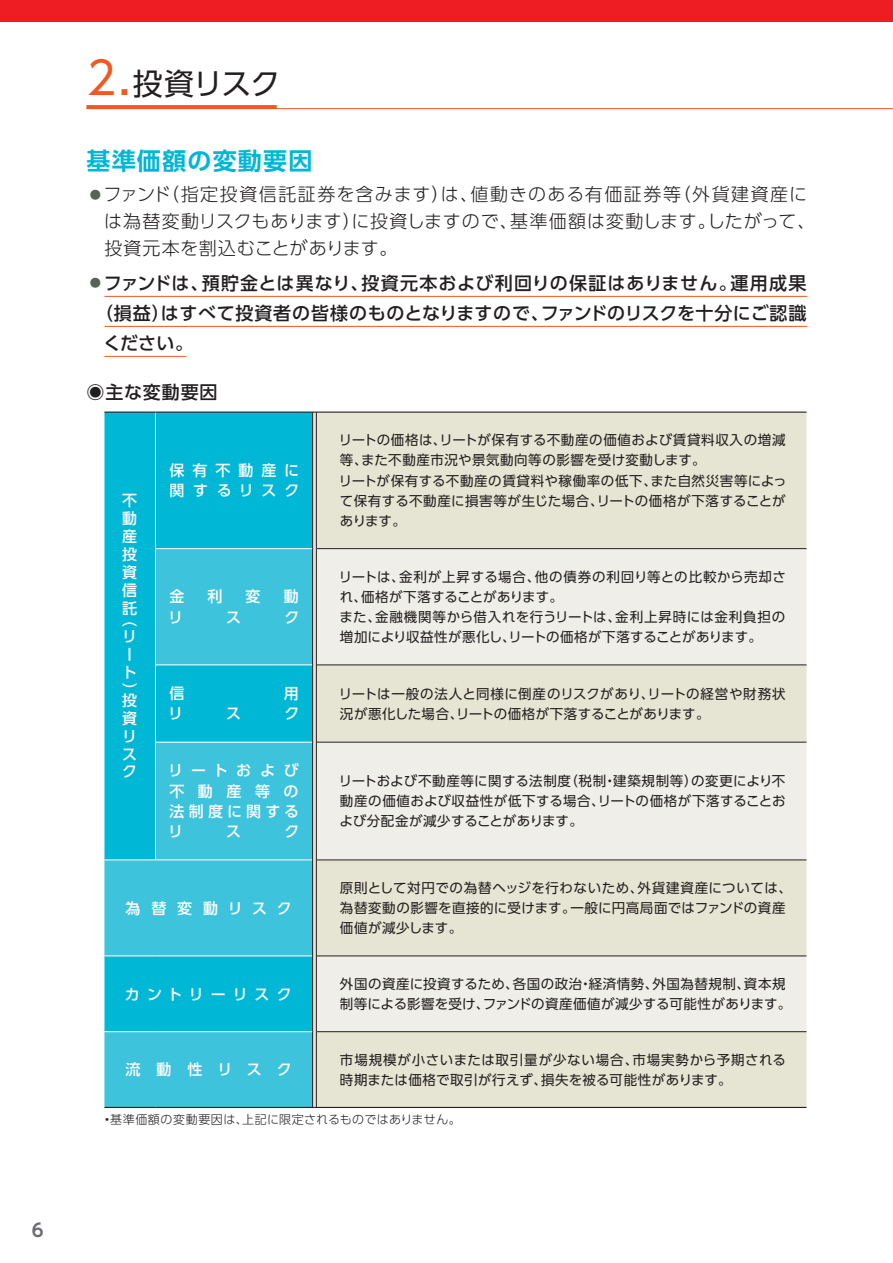
<style>
.page{position:relative;width:893px;height:1263px;background:#fff}
.page>*{position:absolute;margin:0;border:0;box-sizing:border-box;transform-origin:0 0}
.t1{font:30px "UD Shin Go Pro";letter-spacing:-.035em;color:#231f20}
.t2{font:700 24px "UD Shin Go Pro De";letter-spacing:.05em;color:#00b7d6}
.t3{font:300 18px/27px "UD Shin Go Pro";letter-spacing:.055em;color:#231f20}
.t4{font:500 18px "UD Shin Go Pro";letter-spacing:.04em;color:#231f20}
.t5{font:500 18px "UD Shin Go Pro";letter-spacing:.06em;color:#231f20}
.t6{font:700 18px "UD Shin Go Pro De";color:#6c6d70}
.t7{font:500 15px/18px "UD Shin Go Pro";letter-spacing:.535em;color:#fff}
.t8{font:500 15px "UD Shin Go Pro";letter-spacing:.465em;color:#fff}
.t9{font:500 15px "UD Shin Go Pro";letter-spacing:.69em;color:#fff}
.t10{font:13.5px/20.2px "UD Shin Go Pro";letter-spacing:.04em;color:#231f20}
.t11{font:300 12px "UD Shin Go Pro";letter-spacing:.03em;color:#231f20}
.s1{font-size:45px;color:#f15921}
.s2{font-size:11.25px;color:#5b5f5a}
.s3{font-weight:300;font-size:11.25px;color:#5b5f5a}
.s4{font-weight:500}
</style>
<div class="page">
<div style="left:0;top:0;width:893px;height:21px;background:#ee1d23"></div>
<hr style="left:104px;top:296px;width:703px;height:1px;background:#f15921">
<hr style="left:104px;top:326px;width:703px;height:1px;background:#f15921">
<hr style="left:104px;top:356px;width:82px;height:1px;background:#f15921">
<div style="left:104px;top:413px;width:208px;height:136px;background:#00b7d6"></div>
<div style="left:317px;top:413px;width:489px;height:694px;background:#e6e4d2"></div>
<svg style="left:104px;top:549px;width:208px;height:558px;background:#27bed9"></svg>
<svg style="left:317px;top:549px;width:489px;height:482px;background:#ebe9df"></svg>
<svg style="left:313px;top:413px;width:3px;height:136px"></svg>
<svg style="left:313px;top:549px;width:3px;height:116px"></svg>
<svg style="left:313px;top:665px;width:3px;height:77px"></svg>
<svg style="left:313px;top:742px;width:3px;height:118px"></svg>
<svg style="left:313px;top:860px;width:3px;height:96px"></svg>
<svg style="left:313px;top:956px;width:3px;height:76px"></svg>
<svg style="left:313px;top:1032px;width:3px;height:75px"></svg>
<hr style="left:317px;top:548px;width:489px;height:1px;background:#231f20">
<hr style="left:155px;top:548px;width:157px;height:1px;background:#fff">
<hr style="left:155px;top:664px;width:157px;height:1px;background:#fff">
<hr style="left:155px;top:742px;width:157px;height:1px;background:#fff">
<hr style="left:155px;top:413px;width:1px;height:135px;background:#fff">
<hr style="left:155px;top:549px;width:1px;height:115px;background:#fff">
<hr style="left:155px;top:665px;width:1px;height:77px;background:#fff">
<hr style="left:155px;top:742px;width:1px;height:117px;background:#fff">
<hr style="left:104px;top:955px;width:51px;height:1px;background:#fff">
<hr style="left:155px;top:955px;width:157px;height:1px;background:#fff">
<hr style="left:104px;top:1031px;width:51px;height:1px;background:#fff">
<hr style="left:155px;top:1031px;width:157px;height:1px;background:#fff">
<hr style="left:104px;top:859px;width:51px;height:1px;background:#fff">
<hr style="left:155px;top:859px;width:157px;height:1px;background:#fff">
<hr style="left:317px;top:664px;width:489px;height:1px;background:#231f20">
<hr style="left:317px;top:742px;width:489px;height:1px;background:#231f20">
<hr style="left:317px;top:859px;width:489px;height:1px;background:#231f20">
<hr style="left:317px;top:955px;width:489px;height:1px;background:#231f20">
<hr style="left:317px;top:1031px;width:489px;height:1px;background:#231f20">
<hr style="left:312px;top:413px;width:1px;height:136px;background:#231f20">
<hr style="left:316px;top:413px;width:1px;height:136px;background:#231f20">
<hr style="left:312px;top:549px;width:1px;height:116px;background:#231f20">
<hr style="left:316px;top:549px;width:1px;height:116px;background:#231f20">
<hr style="left:312px;top:665px;width:1px;height:77px;background:#231f20">
<hr style="left:316px;top:665px;width:1px;height:77px;background:#231f20">
<hr style="left:312px;top:742px;width:1px;height:118px;background:#231f20">
<hr style="left:316px;top:742px;width:1px;height:118px;background:#231f20">
<hr style="left:312px;top:860px;width:1px;height:96px;background:#231f20">
<hr style="left:316px;top:860px;width:1px;height:96px;background:#231f20">
<hr style="left:312px;top:956px;width:1px;height:76px;background:#231f20">
<hr style="left:316px;top:956px;width:1px;height:76px;background:#231f20">
<hr style="left:312px;top:1032px;width:1px;height:75px;background:#231f20">
<hr style="left:316px;top:1032px;width:1px;height:75px;background:#231f20">
<hr style="left:104px;top:412px;width:51px;height:1px;background:#231f20">
<hr style="left:155px;top:412px;width:159px;height:1px;background:#231f20">
<hr style="left:314px;top:412px;width:492px;height:1px;background:#231f20">
<hr style="left:104px;top:1107px;width:51px;height:1px;background:#231f20">
<hr style="left:155px;top:1107px;width:159px;height:1px;background:#231f20">
<hr style="left:314px;top:1107px;width:492px;height:1px;background:#231f20">
<hr style="left:86px;top:108px;width:807px;height:1px;background:#f15921">
<svg style="left:86px;top:105px;width:191px;height:4px"></svg>
<h3 class="t6" style="left:32px;top:1215px;width:13px">6</h3>
<h1 class="t1" style="left:86px;top:59px;width:195px"><span class="s1">2.</span>投資リスク</h1>
<h2 class="t2" style="left:86px;top:141px;width:227px">基準価額の変動要因</h2>
<h3 class="t3" style="left:104px;top:180px;width:713px;text-indent:-14px"><span class="s2">●</span> ファンド（指定投資信託証券を含みます）は、値動きのある有価証券等（外貨建資産には為替変動リスクもあります）に投資しますので、基準価額は変動します。したがって、投資元本を割込むことがあります。</h3>
<h3 class="t5" style="left:90px;top:268px;width:718px"><span class="s3">●</span> ファンドは、預貯金とは異なり、投資元本および利回りの保証はありません。運用成果</h3>
<h3 class="t4" style="left:95px;top:298px;width:713px">（損益）はすべて投資者の皆様のものとなりますので、ファンドのリスクを十分にご認識</h3>
<h3 class="t4" style="left:103px;top:328px;width:92px">ください。</h3>
<h3 class="t4" style="left:86px;top:377px;width:133px">◉主な変動要因</h3>
<p class="t7" style="left:122px;top:491px;width:16px;text-align:justify">不動産投資信託</p>
<p class="t7" style="left:122px;top:610px;width:16px">（リート）</p>
<p class="t7" style="left:122px;top:691px;width:16px">投資リスク</p>
<p class="t7" style="left:169px;top:460px;width:132px;line-height:20.2px">保有不動産に関するリスク</p>
<p class="t7" style="left:169px;top:587px;width:16px">金</p>
<p class="t7" style="left:207px;top:587px;width:16px">利</p>
<p class="t7" style="left:246px;top:587px;width:16px">変</p>
<p class="t7" style="left:284px;top:587px;width:16px">動</p>
<p class="t7" style="left:168px;top:607px;width:16px">リ</p>
<p class="t7" style="left:226px;top:607px;width:16px">ス</p>
<p class="t7" style="left:284px;top:607px;width:16px">ク</p>
<p class="t7" style="left:169px;top:684px;width:16px">信</p>
<p class="t7" style="left:284px;top:684px;width:16px">用</p>
<p class="t7" style="left:168px;top:704px;width:16px">リ</p>
<p class="t7" style="left:226px;top:704px;width:16px">ス</p>
<p class="t7" style="left:284px;top:704px;width:16px">ク</p>
<p class="t7" style="left:168px;top:760px;width:133px;line-height:20.2px;text-align:justify">リートおよび不動産等の法制度に関するリ</p>
<p class="t7" style="left:226px;top:822px;width:16px">ス</p>
<p class="t7" style="left:284px;top:822px;width:16px">ク</p>
<p class="t9" style="left:125px;top:896px;width:168px">為替変動リスク</p>
<p class="t10" style="left:339px;top:429px;width:449px">リートの価格は、リートが保有する不動産の価値および賃貸料収入の増減等、また不動産市況や景気動向等の影響を受け変動します。<br>リートが保有する不動産の賃貸料や稼働率の低下、また自然災害等によって保有する不動産に損害等が生じた場合、リートの価格が下落することがあります。</p>
<p class="t10" style="left:339px;top:566px;width:449px">リートは、金利が上昇する場合、他の債券の利回り等との比較から売却され、価格が下落することがあります。<br>また、金融機関等から借入れを行うリートは、金利上昇時には金利負担の増加により収益性が悪化し、リートの価格が下落することがあります。</p>
<p class="t10" style="left:339px;top:683px;width:448px">リートは一般の法人と同様に倒産のリスクがあり、リートの経営や財務状況が悪化した場合、リートの価格が下落することがあります。</p>
<p class="t10" style="left:339px;top:770px;width:448px;text-align:justify">リートおよび不動産等に関する法制度（税制・建築規制等）の変更により不動産の価値および収益性が低下する場合、リートの価格が下落することおよび分配金が減少することがあります。</p>
<p class="t10" style="left:340px;top:877px;width:454px">原則として対円での為替ヘッジを行わないため、外貨建資産については、為替変動の影響を直接的に受けます。一般に円高局面ではファンドの資産価値が減少します。</p>
<p class="t8" style="left:125px;top:982px;width:168px">カントリーリスク</p>
<p class="t10" style="left:340px;top:973px;width:453px">外国の資産に投資するため、各国の政治・経済情勢、外国為替規制、資本規制等による影響を受け、ファンドの資産価値が減少する可能性があります。</p>
<p class="t7" style="left:125px;top:1060px;width:168px">流動性リスク</p>
<p class="t10" style="left:340px;top:1049px;width:448px">市場規模が小さいまたは取引量が少ない場合、市場実勢から予期される時期または価格で取引が行えず、損失を被る可能性があります。</p>
<p class="t11" style="left:101px;top:1110px;width:361px"><span class="s4">・</span>基準価額の変動要因は、上記に限定されるものではありません。</p>
</div>
